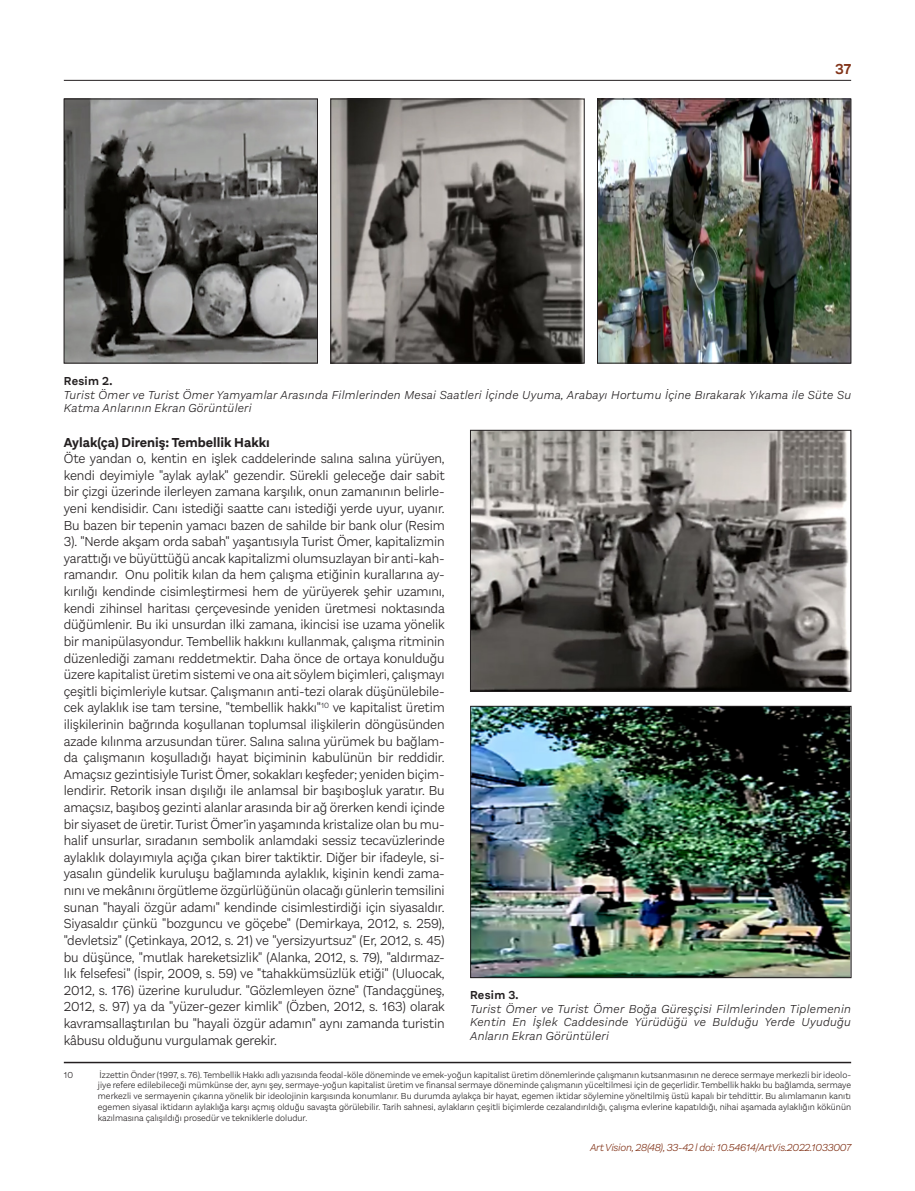
<style>
.page{position:relative;width:915px;height:1191px;background:#fff}
.page>*{position:absolute;margin:0;border:0;box-sizing:border-box;transform-origin:0 0}
.t1{font:600 15px "Aestetico";color:#823419}
.t2{font:300 13.5px/16.6px "Aestetico";letter-spacing:-.01em;color:#231f20;text-align:justify}
.t3{font:700 13.5px "Aestetico";color:#231f20}
.t4{font:italic 300 12px/13.5px "Aestetico";letter-spacing:.025em;color:#231f20}
.t5{font:600 12px "Aestetico";letter-spacing:.025em;color:#231f20}
.t6{font:italic 300 10.5px "Aestetico";letter-spacing:-.025em;color:#823419}
.t7{font:300 9px/10.8px "Aestetico";color:#231f20;text-align:justify}
</style>
<div class="page">
<hr style="left:64px;top:1061px;width:786px;height:2px;background:#231f20">
<hr style="left:64px;top:80px;width:786px;height:1px;background:#231f20">
<img style="left:599px;top:101px;width:249px;height:260px">
<div style="left:597px;top:99px;width:253px;height:264px;border:1px solid #231f20"></div>
<img style="left:66px;top:101px;width:249px;height:260px">
<div style="left:64px;top:99px;width:253px;height:264px;border:1px solid #231f20"></div>
<img style="left:332px;top:101px;width:250px;height:260px">
<div style="left:330px;top:99px;width:254px;height:264px;border:1px solid #231f20"></div>
<img style="left:472px;top:708px;width:377px;height:268px">
<div style="left:470px;top:706px;width:381px;height:272px;border:1px solid #231f20"></div>
<img style="left:472px;top:432px;width:376px;height:257px">
<div style="left:470px;top:430px;width:380px;height:261px;border:1px solid #231f20"></div>
<p class="t1" style="left:835px;top:60px;width:17px">37</p>
<p class="t5" style="left:64px;top:374px;width:50px">Resim 2.</p>
<p class="t4" style="left:64px;top:388px;width:788px">Turist Ömer ve Turist Ömer Yamyamlar Arasında Filmlerinden Mesai Saatleri İçinde Uyuma, Arabayı Hortumu İçine Bırakarak Yıkama ile Süte Su<br>Katma Anlarının Ekran Görüntüleri</p>
<p class="t3" style="left:64px;top:434px;width:207px">Aylak(ça) Direniş: Tembellik Hakkı</p>
<p class="t2" style="left:64px;top:450px;width:382px">Öte yandan o, kentin en işlek caddelerinde salına salına yürüyen, kendi deyimiyle "aylak aylak" gezendir. Sürekli geleceğe dair sabit bir çizgi üzerinde ilerleyen zamana karşılık, onun zamanının belirle&shy;yeni kendisidir. Canı istediği saatte canı istediği yerde uyur, uyanır.<br>Bu bazen bir tepenin yamacı bazen de sahilde bir bank olur (Resim 3). "Nerde akşam orda sabah" yaşantısıyla Turist Ömer, kapitalizmin yarattığı ve büyüttüğü ancak kapitalizmi olumsuzlayan bir anti-kah&shy;ramandır. Onu politik kılan da hem çalışma etiğinin kurallarına ay&shy;kırılığı kendinde cisimleştirmesi hem de yürüyerek şehir uzamını, kendi zihinsel haritası çerçevesinde yeniden üretmesi noktasında düğümlenir. Bu iki unsurdan ilki zamana, ikincisi ise uzama yönelik bir manipülasyondur. Tembellik hakkını kullanmak, çalışma ritminin düzenlediği zamanı reddetmektir. Daha önce de ortaya konulduğu üzere kapitalist üretim sistemi ve ona ait söylem biçimleri, çalışmayı çeşitli biçimleriyle kutsar. Çalışmanın anti-tezi olarak düşünülebile&shy;cek aylaklık ise tam tersine, "tembellik hakkı"<sup>10</sup> ve kapitalist üretim ilişkilerinin bağrında koşullanan toplumsal ilişkilerin döngüsünden azade kılınma arzusundan türer. Salına salına yürümek bu bağlam&shy;da çalışmanın koşulladığı hayat biçiminin kabulünün bir reddidir.<br>Amaçsız gezintisiyle Turist Ömer, sokakları keşfeder; yeniden biçim&shy;lendirir. Retorik insan dışılığı ile anlamsal bir başıboşluk yaratır. Bu amaçsız, başıboş gezinti alanlar arasında bir ağ örerken kendi içinde bir siyaset de üretir. Turist Ömer’in yaşamında kristalize olan bu mu&shy;halif unsurlar, sıradanın sembolik anlamdaki sessiz tecavüzlerinde aylaklık dolayımıyla açığa çıkan birer taktiktir. Diğer bir ifadeyle, si&shy;yasalın gündelik kuruluşu bağlamında aylaklık, kişinin kendi zama&shy;nını ve mekânını örgütleme özgürlüğünün olacağı günlerin temsilini sunan "hayali özgür adamı" kendinde cisimlestirdiği için siyasaldır.<br>Siyasaldır çünkü "bozguncu ve göçebe" (Demirkaya, 2012, s. 259), "devletsiz" (Çetinkaya, 2012, s. 21) ve "yersizyurtsuz" (Er, 2012, s. 45) bu düşünce, "mutlak hareketsizlik" (Alanka, 2012, s. 79), "aldırmaz&shy;lık felsefesi" (İspir, 2009, s. 59) ve "tahakkümsüzlük etiği" (Uluocak, 2012, s. 176) üzerine kuruludur. "Gözlemleyen özne" (Tandaçgüneş, 2012, s. 97) ya da "yüzer-gezer kimlik" (Özben, 2012, s. 163) olarak kavramsallaştırılan bu "hayali özgür adamın" aynı zamanda turistin kâbusu olduğunu vurgulamak gerekir.</p>
<p class="t7" style="left:64px;top:1069px;width:11px">10</p>
<p class="t7" style="left:98px;top:1069px;width:754px">İzzettin Önder (1997, s. 76). Tembellik Hakkı adlı yazısında feodal-köle döneminde ve emek-yoğun kapitalist üretim dönemlerinde çalışmanın kutsanmasının ne derece sermaye merkezli bir ideolo&shy;jiye refere edilebileceği mümkünse der, aynı şey, sermaye-yoğun kapitalist üretim ve finansal sermaye döneminde çalışmanın yüceltilmesi için de geçerlidir. Tembellik hakkı bu bağlamda, sermaye merkezli ve sermayenin çıkarına yönelik bir ideolojinin karşısında konumlanır. Bu durumda aylakça bir hayat, egemen iktidar söylemine yöneltilmiş üstü kapalı bir tehdittir. Bu alımlamanın kanıtı egemen siyasal iktidarın aylaklığa karşı açmış olduğu savaşta görülebilir. Tarih sahnesi, aylakların çeşitli biçimlerde cezalandırıldığı, çalışma evlerine kapatıldığı, nihai aşamada aylaklığın kökünün kazılmasına çalışıldığı prosedür ve tekniklerle doludur.</p>
<p class="t5" style="left:470px;top:988px;width:50px">Resim 3.</p>
<p class="t4" style="left:470px;top:1002px;width:382px;text-align:justify">Turist Ömer ve Turist Ömer Boğa Güreşçisi Filmlerinden Tiplemenin Kentin En İşlek Caddesinde Yürüdüğü ve Bulduğu Yerde Uyuduğu Anların Ekran Görüntüleri</p>
<p class="t6" style="left:590px;top:1141px;width:262px">Art Vision, 28(48), 33-42 l doi: 10.54614/ArtVis.2022.1033007</p>
</div>
